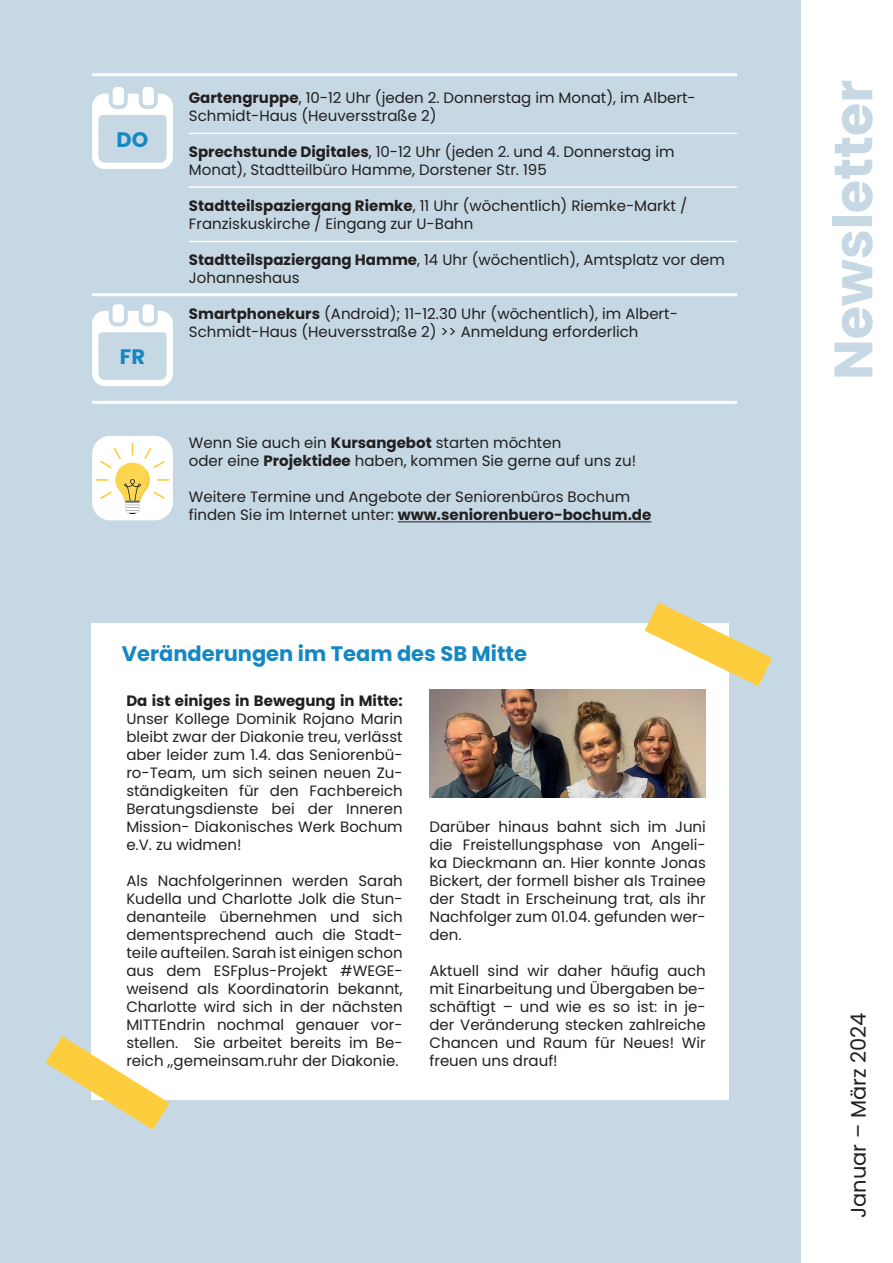
<style>
.page{position:relative;width:893px;height:1263px;background:#fff}
.page>*{position:absolute;margin:0;border:0;box-sizing:border-box;transform-origin:0 0}
.t1{font:700 54px "Poppins";color:#c5d8e3}
.t2{font:700 21px "Poppins";color:#1587c1}
.t3{font:21px "Poppins";color:#231f20}
.t4{font:15px/18px "Poppins";color:#231f20}
.t5{font:700 15px "Poppins";color:#231f20}
.s1{font-weight:700}
</style>
<div class="page">
<div style="left:0;top:0;width:801px;height:1263px;background:#c5d8e3"></div>
<svg style="left:92px;top:87px;width:81px;height:82px"></svg>
<svg style="left:92px;top:304px;width:81px;height:82px"></svg>
<hr style="left:92px;top:293px;width:645px;height:3px;background:#fff">
<hr style="left:92px;top:401px;width:645px;height:3px;background:#fff">
<hr style="left:92px;top:73px;width:645px;height:3px;background:#fff">
<hr style="left:189px;top:186px;width:548px;height:2px;background:#fff">
<hr style="left:189px;top:133px;width:548px;height:1px;background:#fff">
<hr style="left:189px;top:241px;width:548px;height:1px;background:#fff">
<hr style="left:398px;top:521px;width:253px;height:1px;background:#231f20">
<div style="left:92px;top:436px;width:81px;height:84px;background:#fff;border-radius:18px"></div>
<svg style="left:96px;top:443px;width:73px;height:71px"></svg>
<div style="left:91px;top:623px;width:638px;height:476px;background:#fff"></div>
<img style="left:429px;top:690px;width:277px;height:108px">
<svg style="left:645px;top:602px;width:127px;height:84px"></svg>
<svg style="left:45px;top:1036px;width:124px;height:94px"></svg>
<h2 class="t2" style="left:117px;top:127px;width:33px">DO</h2>
<h2 class="t2" style="left:120px;top:345px;width:27px">FR</h2>
<p class="t4" style="left:189px;top:89px;width:508px"><span class="s1">Gartengruppe</span>, 10-12 Uhr (jeden 2. Donnerstag im Monat), im Albert-<br>Schmidt-Haus (Heuversstraße 2)</p>
<p class="t4" style="left:189px;top:143px;width:487px"><span class="s1">Sprechstunde Digitales</span>, 10-12 Uhr (jeden 2. und 4. Donnerstag im<br>Monat), Stadtteilbüro Hamme, Dorstener Str. 195</p>
<p class="t4" style="left:189px;top:197px;width:500px"><span class="s1">Stadtteilspaziergang Riemke</span>, 11 Uhr (wöchentlich) Riemke-Markt /<br>Franziskuskirche / Eingang zur U-Bahn</p>
<p class="t4" style="left:189px;top:251px;width:538px"><span class="s1">Stadtteilspaziergang Hamme</span>, 14 Uhr (wöchentlich), Amtsplatz vor dem<br>Johanneshaus</p>
<p class="t4" style="left:189px;top:305px;width:491px"><span class="s1">Smartphonekurs</span> (Android); 11-12.30 Uhr (wöchentlich), im Albert-<br>Schmidt-Haus (Heuversstraße 2) &gt;&gt; Anmeldung erforderlich</p>
<p class="t4" style="left:189px;top:434px;width:449px">Wenn Sie auch ein <span class="s1">Kursangebot</span> starten möchten<br>oder eine <span class="s1">Projektidee</span> haben, kommen Sie gerne auf uns zu!</p>
<p class="t4" style="left:189px;top:488px;width:464px">Weitere Termine und Angebote der Seniorenbüros Bochum finden Sie im Internet unter: <span class="s1">www.seniorenbuero-bochum.de</span></p>
<h2 class="t2" style="left:122px;top:641px;width:407px">Veränderungen im Team des SB Mitte</h2>
<p class="t5" style="left:126px;top:691px;width:278px">Da ist einiges in Bewegung in Mitte:</p>
<p class="t4" style="left:126px;top:709px;width:278px;text-align:justify">Unser Kollege Dominik Rojano Marin bleibt zwar der Diakonie treu, verlässt aber leider zum 1.4. das Seniorenbü&shy;ro-Team, um sich seinen neuen Zu&shy;ständigkeiten für den Fachbereich Beratungsdienste bei der Inneren Mission- Diakonisches Werk Bochum e.V. zu widmen!</p>
<p class="t4" style="left:126px;top:871px;width:278px;text-align:justify">Als Nachfolgerinnen werden Sarah Kudella und Charlotte Jolk die Stun&shy;denanteile übernehmen und sich dementsprechend auch die Stadt&shy;teile aufteilen. Sarah ist einigen schon aus dem ESFplus-Projekt #WEGE&shy;weisend als Koordinatorin bekannt, Charlotte wird sich in der nächsten MITTEndrin nochmal genauer vor&shy;stellen. Sie arbeitet bereits im Be&shy;reich „gemeinsam.ruhr der Diakonie.</p>
<p class="t4" style="left:429px;top:817px;width:278px;text-align:justify">Darüber hinaus bahnt sich im Juni die Freistellungsphase von Angeli&shy;ka Dieckmann an. Hier konnte Jonas Bickert, der formell bisher als Trainee der Stadt in Erscheinung trat, als ihr Nachfolger zum 01.04. gefunden wer&shy;den.</p>
<p class="t4" style="left:429px;top:961px;width:278px;text-align:justify">Aktuell sind wir daher häufig auch mit Einarbeitung und Übergaben be&shy;schäftigt – und wie es so ist: in je&shy;der Veränderung stecken zahlreiche Chancen und Raum für Neues! Wir freuen uns drauf!</p>
<h1 class="t1" style="left:822px;top:380px;width:302px;rotate:-90deg">Newsletter</h1>
<h2 class="t3" style="left:846px;top:1218px;width:207px;rotate:-90deg">Januar – März 2024</h2>
</div>
